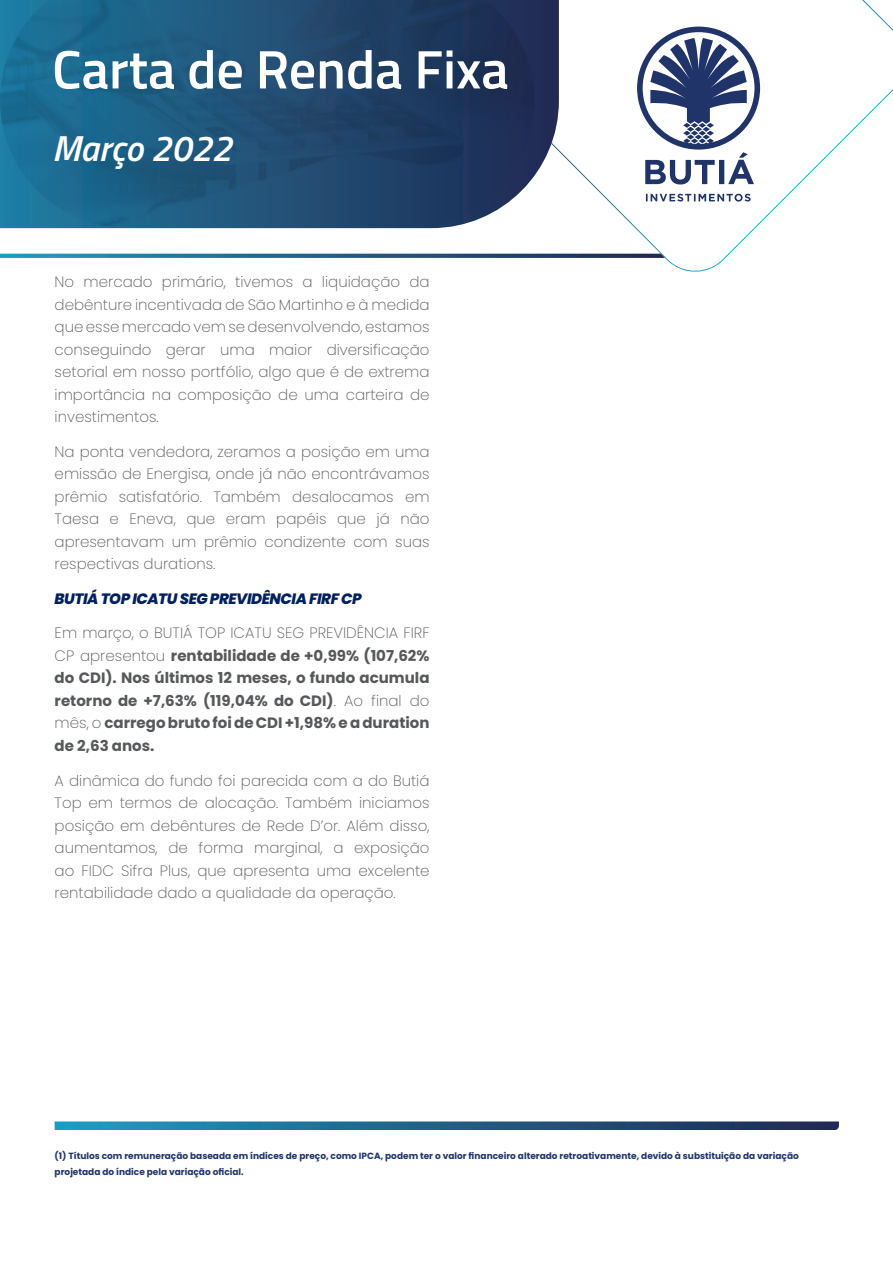
<style>
.page{position:relative;width:893px;height:1263px;background:#fff}
.page>*{position:absolute;margin:0;border:0;box-sizing:border-box;transform-origin:0 0}
.t1{font:600 54.3px "Titillium Web";color:#fff}
.t2{font:italic 600 36.15px "Titillium Web";color:#fff}
.t3{font:200 15px/22.5px "Poppins";color:#57585a;text-align:justify}
.t4{font:700 15px/22.5px "Poppins";color:#57585a;text-align:justify}
.Título{font:italic 800 15px "Poppins";letter-spacing:-.03em;color:#002060}
.t5{font:700 9px/16.8px "Poppins";color:#20356b}
.s1{font-weight:200}
</style>
<div class="page">
<svg style="left:55px;top:1121px;width:784px;height:9px;background:#2c698d"></svg>
<svg style="left:549px;top:0;width:344px;height:272px"></svg>
<svg style="left:0;top:0;width:559px;height:228px;background:#265479"></svg>
<svg style="left:637px;top:27px;width:123px;height:175px"></svg>
<svg style="left:0;top:254px;width:665px;height:4px;background:#256389"></svg>
<p class="t1" style="left:52px;top:29px;width:458px">Carta de Renda Fixa</p>
<p class="t2" style="left:52px;top:121px;width:181px">Março 2022</p>
<p class="t3" style="left:55px;top:271px;width:376px">No mercado primário, tivemos a liquidação da debênture incentivada de São Martinho e à medida que esse mercado vem se desenvolvendo, estamos conseguindo gerar uma maior diversificação setorial em nosso portfólio, algo que é de extrema importância na composição de uma carteira de investimentos.</p>
<p class="t3" style="left:55px;top:440px;width:376px">Na ponta vendedora, zeramos a posição em uma emissão de Energisa, onde já não encontrávamos prêmio satisfatório. Também desalocamos em Taesa e Eneva, que eram papéis que já não apresentavam um prêmio condizente com suas respectivas durations.</p>
<p class="Título" style="left:55px;top:590px;width:309px">BUTIÁ TOP ICATU SEG PREVIDÊNCIA FIRF CP</p>
<p class="t4" style="left:55px;top:622px;width:376px"><span class="s1">Em março, o BUTIÁ TOP ICATU SEG PREVIDÊNCIA FIRF CP apresentou</span> rentabilidade de +0,99% (107,62% do CDI). Nos últimos 12 meses, o fundo acumula retorno de +7,63% (119,04% do CDI)<span class="s1">. Ao final do mês, o</span> carrego bruto foi de CDI +1,98% e a duration de 2,63 anos.</p>
<p class="t3" style="left:55px;top:769px;width:376px">A dinâmica do fundo foi parecida com a do Butiá Top em termos de alocação. Também iniciamos posição em debêntures de Rede D’or. Além disso, aumentamos, de forma marginal, a exposição ao FIDC Sifra Plus, que apresenta uma excelente rentabilidade dado a qualidade da operação.</p>
<p class="t5" style="left:55px;top:1147px;width:746px">(1) Títulos com remuneração baseada em índices de preço, como IPCA, podem ter o valor financeiro alterado retroativamente, devido à substituição da variação projetada do índice pela variação oficial.</p>
</div>
